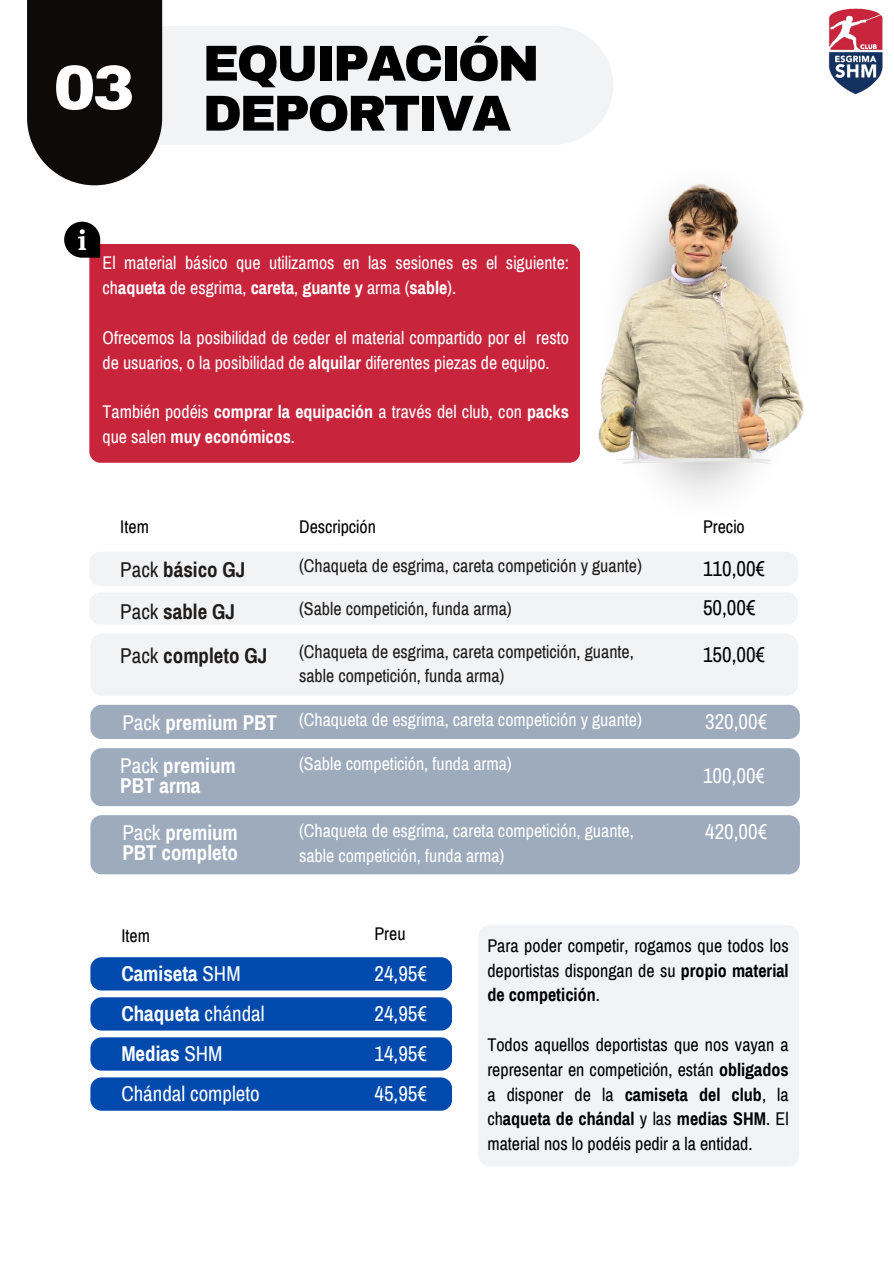
<style>
.page{position:relative;width:894px;height:1264px;background:#fff}
.page>*{position:absolute;margin:0;border:0;box-sizing:border-box;transform-origin:0 0}
.t1{font:900 63px "Archivo";color:#fff}
.t2{font:900 50.55px/49.9px "Archivo";letter-spacing:-.05em;color:#000}
.t3{font:700 21px/20.2px "Archivo Narrow";color:#fff}
.t4{font:21px "Archivo Narrow";color:#fff}
.t5{font:700 21px "Archivo Narrow";color:#1f1c1a}
.t6{font:21px "Archivo Narrow";color:#000}
.t7{font:18px/24.8px "Archivo Narrow";color:#fff}
.t8{font:18px/24.8px "Archivo Narrow";color:#000;text-align:justify}
.t9{font:18px/24.8px "Archivo Narrow";color:#1f1c1a}
.s1{font-weight:700}
.s2{font-weight:400}
</style>
<div class="page">
<div style="left:162px;top:26px;width:451px;height:119px;background:#f2f3f5"></div>
<svg style="left:27px;top:0;width:135px;height:185px;background:#1f1d1a"></svg>
<div style="left:89px;top:244px;width:491px;height:219px;background:#c8253d;border-radius:11px"></div>
<svg style="left:64px;top:222px;width:36px;height:36px"></svg>
<div style="left:89px;top:551px;width:708px;height:35px;background:#f2f3f5;border-radius:11px"></div>
<div style="left:89px;top:592px;width:708px;height:32px;background:#f2f3f5;border-radius:11px"></div>
<div style="left:90px;top:633px;width:707px;height:62px;background:#f2f3f5;border-radius:11px"></div>
<div style="left:478px;top:925px;width:320px;height:241px;background:#f2f3f5;border-radius:11px"></div>
<div style="left:90px;top:957px;width:362px;height:33px;background:#004aad;border-radius:11px"></div>
<div style="left:90px;top:997px;width:362px;height:33px;background:#004aad;border-radius:11px"></div>
<div style="left:90px;top:1037px;width:362px;height:33px;background:#004aad;border-radius:11px"></div>
<div style="left:90px;top:1077px;width:362px;height:33px;background:#004aad;border-radius:11px"></div>
<div style="left:90px;top:704px;width:709px;height:35px;background:#9dabbd;border-radius:11px"></div>
<div style="left:90px;top:748px;width:709px;height:58px;background:#9dabbd;border-radius:11px"></div>
<div style="left:90px;top:815px;width:709px;height:59px;background:#9dabbd;border-radius:11px"></div>
<img style="left:828px;top:8px;width:55px;height:87px">
<img style="left:598px;top:184px;width:205px;height:276px">
<svg style="left:616px;top:458px;width:155px;height:6px"></svg>
<p class="t1" style="left:54px;top:54px;width:82px">03</p>
<p class="t2" style="left:203px;top:39px;width:338px">EQUIPACIÓN<br>DEPORTIVA</p>
<h1 class="t7" style="left:103px;top:251px;width:468px">El material básico que utilizamos en las sesiones es el siguiente: ch<span class="s1">aqueta</span> de esgrima, <span class="s1">careta</span>, <span class="s1">guante y</span> arma (<span class="s1">sable</span>).</h1>
<p class="t7" style="left:103px;top:325px;width:468px">Ofrecemos la posibilidad de ceder el material compartido por el resto de usuarios, o la posibilidad de <span class="s1">alquilar</span> diferentes piezas de equipo.</p>
<p class="t7" style="left:103px;top:399px;width:468px">También podéis <span class="s1">comprar la equipación</span> a través del club, con <span class="s1">packs </span>que salen <span class="s1">muy económicos</span>.</p>
<p class="t8" style="left:120px;top:515px;width:30px">Item</p>
<p class="t8" style="left:299px;top:515px;width:78px">Descripción</p>
<p class="t8" style="left:702px;top:515px;width:43px">Precio</p>
<p class="t5" style="left:120px;top:558px;width:127px"><span class="s2">Pack</span> básico GJ</p>
<p class="t9" style="left:299px;top:554px;width:344px">(Chaqueta de esgrima, careta competición y guante)</p>
<p class="t5" style="left:120px;top:600px;width:116px"><span class="s2">Pack</span> sable GJ</p>
<p class="t9" style="left:299px;top:596px;width:214px">(Sable competición, funda arma)</p>
<p class="t5" style="left:120px;top:644px;width:148px"><span class="s2">Pack</span> completo GJ</p>
<h2 class="t9" style="left:299px;top:639px;width:336px">(Chaqueta de esgrima, careta competición, guante, sable competición, funda arma)</h2>
<h2 class="t6" style="left:703px;top:557px;width:64px">110,00€</h2>
<p class="t6" style="left:703px;top:596px;width:54px">50,00€</p>
<h2 class="t6" style="left:703px;top:643px;width:64px">150,00€</h2>
<p class="t3" style="left:122px;top:712px;width:156px"><span class="s2">Pack</span> premium PBT</p>
<h2 class="t7" style="left:299px;top:708px;width:344px">(Chaqueta de esgrima, careta competición y guante)</h2>
<p class="t4" style="left:705px;top:710px;width:64px">320,00€</p>
<p class="t3" style="left:120px;top:755px;width:117px"><span class="s2">Pack</span> premium<br>PBT arma</p>
<h2 class="t4" style="left:703px;top:764px;width:64px">100,00€</h2>
<h2 class="t3" style="left:122px;top:822px;width:117px"><span class="s2">Pack</span> premium<br>PBT completo</h2>
<h2 class="t4" style="left:705px;top:820px;width:64px">420,00€</h2>
<h2 class="t7" style="left:299px;top:751px;width:214px">(Sable competición, funda arma)</h2>
<h2 class="t7" style="left:299px;top:818px;width:336px">(Chaqueta de esgrima, careta competición, guante, sable competición, funda arma)</h2>
<p class="t8" style="left:121px;top:923px;width:30px">Item</p>
<h2 class="t8" style="left:374px;top:921px;width:33px">Preu</h2>
<h2 class="t3" style="left:121px;top:963px;width:121px">Camiseta <span class="s2">SHM</span></h2>
<h2 class="t3" style="left:121px;top:1003px;width:145px">Chaqueta <span class="s2">chándal</span></h2>
<p class="t3" style="left:121px;top:1043px;width:103px">Medias <span class="s2">SHM</span></p>
<h2 class="t4" style="left:121px;top:1082px;width:140px">Chándal completo</h2>
<h2 class="t4" style="left:374px;top:962px;width:54px">24,95€</h2>
<p class="t4" style="left:374px;top:1002px;width:54px">24,95€</p>
<h2 class="t4" style="left:374px;top:1042px;width:54px">14,95€</h2>
<h2 class="t4" style="left:374px;top:1082px;width:54px">45,95€</h2>
<p class="t8" style="left:487px;top:933px;width:303px">Para poder competir, rogamos que todos los deportistas dispongan de su <span class="s1">propio material de competición</span>.</p>
<h2 class="t8" style="left:487px;top:1032px;width:303px">Todos aquellos deportistas que nos vayan a representar en competición, están <span class="s1">obligados </span>a disponer de la <span class="s1">camiseta del club</span>, la ch<span class="s1">aqueta de chándal</span> y las <span class="s1">medias SHM</span>. El material nos lo podéis pedir a la entidad.</h2>
</div>
